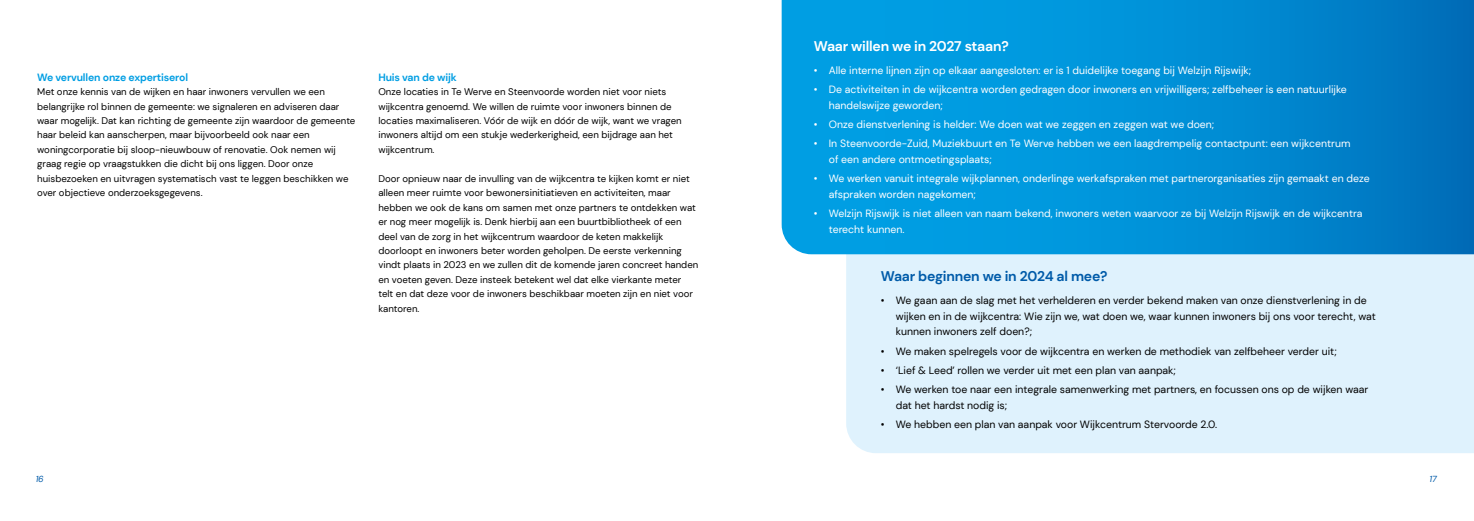
<style>
.page{position:relative;width:1474px;height:521px;background:#fff}
.page>*{position:absolute;margin:0;border:0;box-sizing:border-box;transform-origin:0 0}
.t1{font:700 14px "DM Sans";letter-spacing:-.015em;color:#005ba9}
.t2{font:700 14px "DM Sans";letter-spacing:-.015em;color:#fff}
.t3{font:10.5px/15.8px "DM Sans";color:#fff}
.t4{font:10.5px/15.8px "DM Sans";color:#000}
.t5{font:700 10.5px "DM Sans";letter-spacing:-.015em;color:#009ee3}
.t6{font:9.62px/14.4px "DM Sans";color:#000}
.t7{font:italic 8.75px "DM Sans";color:#005ba9}
</style>
<div class="page">
<div style="left:846px;top:254px;width:627px;height:199px;background:#dff2fd"></div>
<svg style="left:781px;top:0;width:692px;height:254px;background:#008ed5"></svg>
<p class="t5" style="left:37px;top:70px;width:152px">We vervullen onze expertiserol</p>
<p class="t6" style="left:37px;top:85px;width:320px">Met onze kennis van de wijken en haar inwoners vervullen we een belangrijke rol binnen de gemeente: we signaleren en adviseren daar waar mogelijk. Dat kan richting de gemeente zijn waardoor de gemeente haar beleid kan aanscherpen, maar bijvoorbeeld ook naar een woningcorporatie bij sloop-nieuwbouw of renovatie. Ook nemen wij graag regie op vraagstukken die dicht bij ons liggen. Door onze huisbezoeken en uitvragen systematisch vast te leggen beschikken we over objectieve onderzoeksgegevens.</p>
<p class="t5" style="left:378px;top:70px;width:80px">Huis van de wijk</p>
<p class="t6" style="left:378px;top:85px;width:305px">Onze locaties in Te Werve en Steenvoorde worden niet voor niets wijkcentra genoemd. We willen de ruimte voor inwoners binnen de locaties maximaliseren. Vóór de wijk en dóór de wijk, want we vragen inwoners altijd om een stukje wederkerigheid, een bijdrage aan het wijkcentrum.</p>
<p class="t6" style="left:378px;top:171px;width:321px">Door opnieuw naar de invulling van de wijkcentra te kijken komt er niet alleen meer ruimte voor bewonersinitiatieven en activiteiten, maar hebben we ook de kans om samen met onze partners te ontdekken wat er nog meer mogelijk is. Denk hierbij aan een buurtbibliotheek of een deel van de zorg in het wijkcentrum waardoor de keten makkelijk doorloopt en inwoners beter worden geholpen. De eerste verkenning vindt plaats in 2023 en we zullen dit de komende jaren concreet handen en voeten geven. Deze insteek betekent wel dat elke vierkante meter telt en dat deze voor de inwoners beschikbaar moeten zijn en niet voor kantoren.</p>
<h1 class="t2" style="left:814px;top:37px;width:196px">Waar willen we in 2027 staan?</h1>
<p class="t3" style="left:814px;top:62px;width:439px">• Alle interne lijnen zijn op elkaar aangesloten: er is 1 duidelijke toegang bij Welzijn Rijswijk;</p>
<p class="t3" style="left:828px;top:82px;width:519px;text-indent:-15px">• De activiteiten in de wijkcentra worden gedragen door inwoners en vrijwilligers; zelfbeheer is een natuurlijke handelswijze geworden;</p>
<p class="t3" style="left:814px;top:117px;width:402px">• Onze dienstverlening is helder: We doen wat we zeggen en zeggen wat we doen;</p>
<p class="t3" style="left:828px;top:136px;width:523px;text-indent:-15px">• In Steenvoorde-Zuid, Muziekbuurt en Te Werve hebben we een laagdrempelig contactpunt: een wijkcentrum of een andere ontmoetingsplaats;</p>
<p class="t3" style="left:828px;top:171px;width:542px;text-indent:-15px">• We werken vanuit integrale wijkplannen, onderlinge werkafspraken met partnerorganisaties zijn gemaakt en deze afspraken worden nagekomen;</p>
<p class="t3" style="left:828px;top:206px;width:535px;text-indent:-15px">• Welzijn Rijswijk is niet alleen van naam bekend, inwoners weten waarvoor ze bij Welzijn Rijswijk en de wijkcentra terecht kunnen.</p>
<h1 class="t1" style="left:881px;top:267px;width:228px">Waar beginnen we in 2024 al mee?</h1>
<p class="t4" style="left:895px;top:292px;width:481px;text-indent:-15px">• We gaan aan de slag met het verhelderen en verder bekend maken van onze dienstverlening in de wijken en in de wijkcentra: Wie zijn we, wat doen we, waar kunnen inwoners bij ons voor terecht, wat kunnen inwoners zelf doen?;</p>
<p class="t4" style="left:881px;top:343px;width:457px">• We maken spelregels voor de wijkcentra en werken de methodiek van zelfbeheer verder uit;</p>
<p class="t4" style="left:881px;top:362px;width:296px">• ‘Lief &amp; Leed’ rollen we verder uit met een plan van aanpak;</p>
<p class="t4" style="left:895px;top:381px;width:474px;text-indent:-15px">• We werken toe naar een integrale samenwerking met partners, en focussen ons op de wijken waar dat het hardst nodig is;</p>
<p class="t4" style="left:881px;top:416px;width:337px">• We hebben een plan van aanpak voor Wijkcentrum Stervoorde 2.0.</p>
<p class="t7" style="left:36px;top:473px;width:9px">16</p>
<p class="t7" style="left:1429px;top:473px;width:9px">17</p>
</div>
